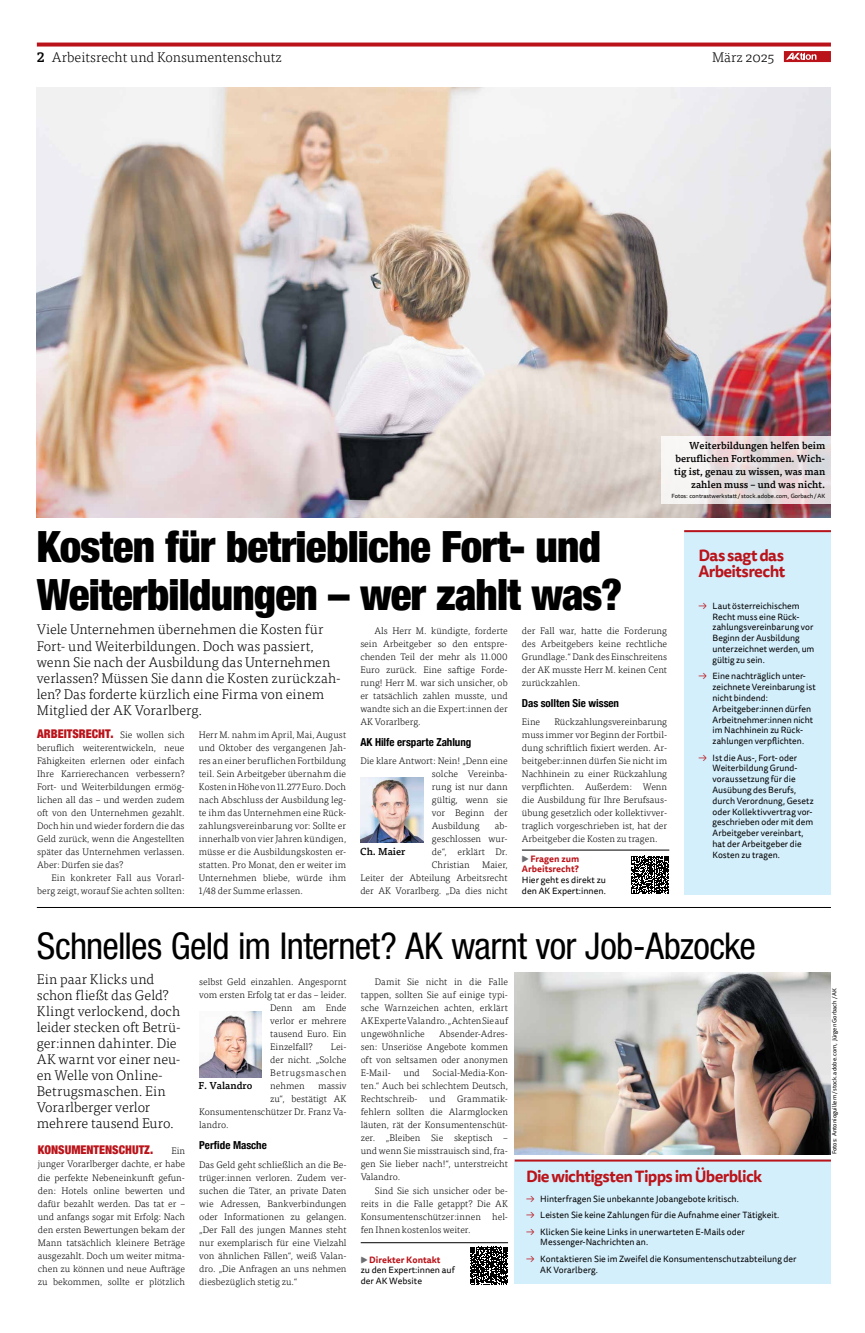
<style>
.page{position:relative;width:865px;height:1333px;background:#fff}
.page>*{position:absolute;margin:0;border:0;box-sizing:border-box;transform-origin:0 0}
.t1{font:900 condensed 43px/48px "Helvetica Neue";letter-spacing:-.015em;color:#000}
.t2{font:condensed 37px "Helvetica Neue LT Pro";letter-spacing:-.02em;color:#000}
.t3{font:700 16px/16px "Tisa Sans Pro";letter-spacing:-.04em;color:#ba141a}
.t4{font:300 14px/16px "Tisa Pro";color:#000}
.t5{font:900 condensed 12px "Helvetica Neue";color:#ba141a}
.t6{font:700 condensed 11px "Helvetica Neue";color:#000}
.t7{font:500 10px/13px "Tisa Pro";color:#000;text-align:right}
.t8{font:300 9.5px/13px "Tisa Pro";color:#000;text-align:justify}
.t9{font:9px/10.8px "Tisa Sans Pro";color:#000}
.t10{font:700 9px/10.8px "Tisa Sans Pro";color:#ba141a}
.t11{font:6px "Tisa Sans Offc Pro";color:#000}
.s1{font-weight:500}
.s2{font-family:"PP Mori";color:#ba141a}
.s3{font-family:"Tisa Pro";font-weight:300;font-stretch:normal;font-size:9.5px;color:#000}
.s4{font-size:12px;color:#6d6e71}
.s5{font-weight:700;font-size:12px;color:#6d6e71}
.s6{font-weight:700;color:#ba141a}
</style>
<div class="page">
<div style="left:784px;top:51px;width:47px;height:11px;background:#ba141a"></div>
<svg style="left:786px;top:53px;width:30px;height:7px"></svg>
<svg style="left:37px;top:43px;width:794px;height:4px;background:#c12e34"></svg>
<img style="left:37px;top:88px;width:794px;height:429px">
<hr style="left:37px;top:907px;width:794px;height:1px;background:#000">
<div style="left:684px;top:530px;width:147px;height:364px;background:#d4effc"></div>
<hr style="left:684px;top:530px;width:147px;height:2px;background:#ba141a">
<img style="left:361px;top:777px;width:62px;height:65px">
<img style="left:199px;top:1011px;width:63px;height:66px">
<hr style="left:361px;top:1242px;width:147px;height:1px;background:#000">
<svg style="left:470px;top:1246px;width:38px;height:38px"></svg>
<div style="left:514px;top:1159px;width:317px;height:124px;background:#d4effc"></div>
<hr style="left:514px;top:1159px;width:317px;height:2px;background:#ba141a">
<svg style="left:661px;top:437px;width:170px;height:67px"></svg>
<img style="left:514px;top:972px;width:317px;height:182px">
<hr style="left:522px;top:849px;width:147px;height:1px;background:#000">
<svg style="left:631px;top:855px;width:38px;height:39px"></svg>
<h3 class="t4" style="left:37px;top:48px;width:246px"><span class="s1">2</span> Arbeitsrecht und Konsumentenschutz</h3>
<h3 class="t4" style="left:712px;top:48px;width:64px">März 2025</h3>
<p class="t7" style="left:674px;top:439px;width:153px">Weiterbildungen helfen beim beruflichen Fortkommen. Wich&shy;tig ist, genau zu wissen, was man zahlen muss – und was nicht.</p>
<p class="t11" style="left:671px;top:492px;width:155px">Fotos: contrastwerkstatt / stock.adobe.com, Gorbach/AK</p>
<h1 class="t1" style="left:37px;top:520px;width:587px">Kosten für betriebliche Fort- und<br>Weiterbildungen – wer zahlt was?</h1>
<h3 class="t3" style="left:698px;top:548px;width:88px">Das sagt das<br>Arbeitsrecht</h3>
<p class="t9" style="left:712px;top:600px;width:103px;text-indent:-14px"><span class="s2">→</span> Laut österreichischem<br>Recht muss eine Rück&shy;zahlungsvereinbarung vor<br>Beginn der Ausbildung unterzeichnet werden, um gültig zu sein.</p>
<p class="t9" style="left:712px;top:671px;width:105px;text-indent:-14px"><span class="s2">→</span> Eine nachträglich unter&shy;zeichnete Vereinbarung ist nicht bindend:<br>Arbeitgeber:innen dürfen<br>Arbeitnehmer:innen nicht im Nachhinein zu Rück&shy;zahlungen verpflichten.</p>
<p class="t9" style="left:712px;top:752px;width:103px;text-indent:-14px"><span class="s2">→</span> Ist die Aus-, Fort- oder<br>Weiterbildung Grund&shy;voraussetzung für die<br>Ausübung des Berufs, durch Verordnung, Gesetz oder Kollektivvertrag vor&shy;geschrieben oder mit dem<br>Arbeitgeber vereinbart, hat der Arbeitgeber die</p>
<p class="t4" style="left:37px;top:621px;width:305px">Viele Unternehmen übernehmen die Kosten für Fort- und Weiterbildungen. Doch was passiert, wenn Sie nach der Ausbildung das Unternehmen verlassen? Müssen Sie dann die Kosten zurückzah&shy;len? Das forderte kürzlich eine Firma von einem Mitglied der AK Vorarlberg.</p>
<p class="t8" style="left:522px;top:624px;width:147px">der Fall war, hatte die Forderung des Arbeitgebers keine rechtliche Grundlage.“ Dank des Einschreitens der AK musste Herr M. keinen Cent zurückzahlen.</p>
<p class="t6" style="left:522px;top:693px;width:99px">Das sollten Sie wissen</p>
<p class="t8" style="left:522px;top:715px;width:20px">Eine</p>
<p class="t8" style="left:360px;top:624px;width:149px;text-indent:14px">Als Herr M. kündigte, forderte sein Arbeitgeber so den entspre&shy;chenden Teil der mehr als 11.000<br>Euro zurück. Eine saftige Forde&shy;rung! Herr M. war sich unsicher, ob er tatsächlich zahlen musste, und wandte sich an die Expert:innen der AK Vorarlberg.</p>
<p class="t6" style="left:360px;top:732px;width:112px">AK Hilfe ersparte Zahlung</p>
<p class="t8" style="left:432px;top:754px;width:77px;text-indent:-72px">Die klare Antwort: Nein! „Denn eine solche Vereinba&shy;rung ist nur dann gültig, wenn sie vor Beginn der Ausbildung</p>
<p class="t8" style="left:522px;top:715px;width:147px;text-indent:32px">Rückzahlungsvereinbarung muss immer vor Beginn der Fortbil&shy;dung schriftlich fixiert werden. Ar&shy;beitgeber:innen dürfen Sie nicht im Nachhinein zu einer Rückzahlung verpflichten. Außerdem: Wenn die Ausbildung für Ihre Berufsaus&shy;übung gesetzlich oder kollektivver&shy;traglich vorgeschrieben ist, hat der Arbeitgeber die Kosten zu tragen.</p>
<p class="t5" style="left:37px;top:724px;width:149px">ARBEITSRECHT. <span class="s3">Sie wollen sich</span></p>
<p class="t8" style="left:37px;top:741px;width:149px">beruflich weiterentwickeln, neue Fähigkeiten erlernen oder einfach Ihre Karrierechancen verbessern?<br>Fort- und Weiterbildungen ermög&shy;lichen all das – und werden zudem oft von den Unternehmen gezahlt.<br>Doch hin und wieder fordern die das Geld zurück, wenn die Angestellten später das Unternehmen verlassen.<br>Aber: Dürfen sie das?</p>
<p class="t8" style="left:37px;top:871px;width:149px;text-align:right">Ein konkreter Fall aus Vorarl&shy;berg zeigt, worauf Sie achten sollten:</p>
<p class="t8" style="left:199px;top:728px;width:149px">Herr M. nahm im April, Mai, August und Oktober des vergangenen Jah&shy;res an einer beruflichen Fortbildung teil. Sein Arbeitgeber übernahm die Kosten in Höhe von 11.277 Euro. Doch nach Abschluss der Ausbildung leg&shy;te ihm das Unternehmen eine Rück&shy;zahlungsvereinbarung vor: Sollte er innerhalb von vier Jahren kündigen, müsse er die Ausbildungskosten er&shy;statten. Pro Monat, den er weiter im Unternehmen bliebe, würde ihm 1/48 der Summe erlassen.</p>
<p class="t8" style="left:432px;top:819px;width:77px;text-indent:63px">ab&shy;geschlossen wur&shy;de“, erklärt Dr.<br>Christian</p>
<p class="t7" style="left:360px;top:844px;width:47px">Ch. Maier</p>
<p class="t9" style="left:712px;top:849px;width:69px">Kosten zu tragen.</p>
<p class="t10" style="left:522px;top:853px;width:59px"><span class="s4">▸</span> Fragen zum<br>Arbeitsrecht?</p>
<p class="t9" style="left:522px;top:874px;width:86px">Hier geht es direkt zu den AK Expert:innen.</p>
<p class="t8" style="left:360px;top:858px;width:149px;text-indent:122px">Maier, Leiter der Abteilung Arbeitsrecht der AK Vorarlberg. „Da dies nicht</p>
<h2 class="t2" style="left:37px;top:924px;width:720px">Schnelles Geld im Internet? AK warnt vor Job-Abzocke</h2>
<h3 class="t4" style="left:37px;top:970px;width:145px">Ein paar Klicks und schon fließt das Geld?<br>Klingt verlockend, doch leider stecken oft Betrü&shy;ger:innen dahinter. Die<br>AK warnt vor einer neu&shy;en Welle von Online-<br>Betrugsmaschen. Ein<br>Vorarlberger verlor mehrere tausend Euro.</h3>
<p class="t5" style="left:38px;top:1140px;width:117px">KONSUMENTENSCHUTZ.</p>
<p class="t8" style="left:38px;top:1144px;width:149px;text-indent:134px">Ein junger Vorarlberger dachte, er habe die perfekte Nebeneinkunft gefun&shy;den: Hotels online bewerten und dafür bezahlt werden. Das tat er – und anfangs sogar mit Erfolg: Nach den ersten Bewertungen bekam der Mann tatsächlich kleinere Beträge ausgezahlt. Doch um weiter mitma&shy;chen zu können und neue Aufträge zu bekommen, sollte er plötzlich</p>
<p class="t8" style="left:199px;top:975px;width:149px">selbst Geld einzahlen. Angespornt</p>
<p class="t8" style="left:199px;top:988px;width:149px">vom ersten Erfolg tat er das – leider.</p>
<p class="t8" style="left:270px;top:1001px;width:78px">Denn am Ende</p>
<p class="t8" style="left:270px;top:1014px;width:78px">verlor er mehrere</p>
<p class="t8" style="left:270px;top:1027px;width:78px">tausend Euro. Ein</p>
<p class="t8" style="left:270px;top:1040px;width:44px">Einzelfall?</p>
<p class="t8" style="left:270px;top:1040px;width:78px;text-indent:61px">Lei&shy;der nicht. „Solche Betrugsmaschen nehmen</p>
<p class="t7" style="left:198px;top:1078px;width:55px">F. Valandro</p>
<p class="t8" style="left:318px;top:1079px;width:30px">massiv</p>
<p class="t8" style="left:270px;top:1092px;width:78px">zu“, bestätigt AK</p>
<p class="t8" style="left:199px;top:1105px;width:149px">Konsumentenschützer Dr. Franz Va-</p>
<p class="t8" style="left:199px;top:1118px;width:31px">landro.</p>
<p class="t6" style="left:199px;top:1135px;width:69px">Perfide Masche</p>
<p class="t8" style="left:199px;top:1157px;width:149px">Das Geld geht schließlich an die Be&shy;trüger:innen verloren. Zudem ver&shy;suchen die Täter, an private Daten wie Adressen, Bankverbindungen oder Informationen zu gelangen. „Der Fall des jungen Mannes steht nur exemplarisch für eine Vielzahl von ähnlichen Fällen“, weiß Valan&shy;dro. „Die Anfragen an uns nehmen diesbezüglich stetig zu.“</p>
<p class="t8" style="left:361px;top:975px;width:149px;text-indent:14px">Damit Sie nicht in die Falle tappen, sollten Sie auf einige typi&shy;sche Warnzeichen achten, erklärt AK Experte Valandro. „Achten Sie auf ungewöhnliche</p>
<p class="t8" style="left:361px;top:1027px;width:149px;text-indent:78px">Absender-Adres&shy;sen: Unseriöse Angebote kommen oft von seltsamen oder anonymen E-Mail-</p>
<p class="t8" style="left:361px;top:1066px;width:149px;text-indent:72px">Social-Media-Kon&shy;ten.“ Auch bei schlechtem Deutsch, Rechtschreib- und Grammatik&shy;fehlern sollten die Alarmglocken läuten, rät der Konsumentenschüt&shy;zer. „Bleiben Sie skeptisch – und wenn Sie misstrauisch sind, fra&shy;gen Sie lieber nach!“, unterstreicht Valandro.</p>
<p class="t8" style="left:361px;top:1183px;width:149px;text-indent:14px">Sind Sie sich unsicher oder be&shy;reits in die Falle getappt? Die AK Konsumentenschützer:innen hel&shy;fen Ihnen kostenlos weiter.</p>
<p class="t8" style="left:403px;top:1066px;width:18px">und</p>
<p class="t9" style="left:361px;top:1254px;width:95px"><span class="s5">▸</span> <span class="s6">Direkter Kontakt<br></span>zu den Expert:innen auf der AK Website</p>
<h3 class="t3" style="left:526px;top:1168px;width:238px">Die wichtigsten Tipps im Überblick</h3>
<p class="t9" style="left:526px;top:1193px;width:214px"><span class="s2">→</span> Hinterfragen Sie unbekannte Jobangebote kritisch.</p>
<p class="t9" style="left:526px;top:1209px;width:255px"><span class="s2">→</span> Leisten Sie keine Zahlungen für die Aufnahme einer Tätigkeit.</p>
<p class="t9" style="left:540px;top:1226px;width:206px;text-indent:-14px"><span class="s2">→</span> Klicken Sie keine Links in unerwarteten E-Mails oder<br>Messenger-Nachrichten an.</p>
<p class="t9" style="left:540px;top:1253px;width:258px;text-indent:-14px"><span class="s2">→</span> Kontaktieren Sie im Zweifel die Konsumentenschutzabteilung der<br>AK Vorarlberg.</p>
<p class="t11" style="left:830px;top:1154px;width:167px;rotate:-90deg">Fotos: Antonioguillem/ stock.adobe.com, Jürgen Gorbach/AK</p>
</div>
